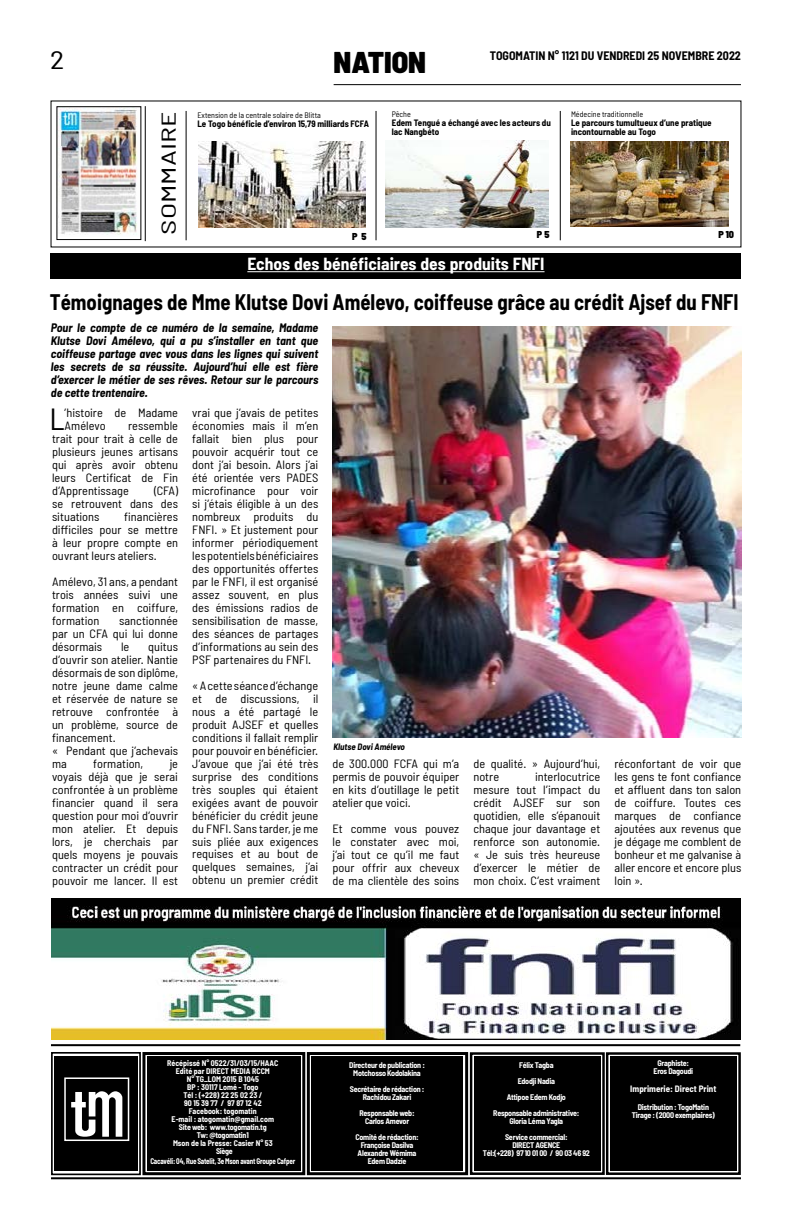
<style>
.page{position:relative;width:792px;height:1224px;background:#fff}
.page>*{position:absolute;margin:0;border:0;box-sizing:border-box;transform-origin:0 0}
.t1{font:semi-condensed 30.6px "Barlow";color:#000}
.t2{font:900 semi-condensed 30px "Barlow";color:#000}
.t3{font:semi-condensed 25.1px "Barlow";color:#000;scale:1.2 1}
.t4{font:700 semi-condensed 22px "Barlow";color:#000;scale:.94 1}
.t5{font:semi-condensed 20px "Barlow";color:#000;scale:1.5 1}
.t6{font:700 semi-condensed 17.2px "Barlow";color:#fff}
.t7{font:semi-condensed 12px/13px "Barlow";color:#000;text-align:justify}
.t8{font:italic 700 semi-condensed 12px/13px "Barlow";color:#000;text-align:justify}
.t9{font:700 semi-condensed 12px "Barlow";color:#000}
.t10{font:700 semi-condensed 12px "Barlow";color:#fff}
.t11{font:900 semi-condensed 10px "Barlow";color:#000}
.t12{font:700 semi-condensed 9px/9px "Barlow";color:#000}
.t13{font:700 semi-condensed 9px "Barlow";color:#fff}
.t14{font:italic 700 semi-condensed 9px "Barlow";color:#000}
.t15{font:700 semi-condensed 8px/8px "Barlow";letter-spacing:-.03em;color:#fff;text-align:center}
.t16{font:700 semi-condensed 8px/8px "Barlow";color:#fff;text-align:center}
.t17{font:semi-condensed 8px "Barlow";color:#000}
.t18{font:700 semi-condensed 8px "Barlow";letter-spacing:-.03em;color:#fff;scale:.89 1}
</style>
<div class="page">
<hr style="left:334px;top:84px;width:407px;height:1px;background:#000">
<hr style="left:145px;top:106px;width:1px;height:135px;background:#000">
<hr style="left:51px;top:1177px;width:690px;height:2px;background:#000">
<hr style="left:51px;top:1044px;width:689px;height:2px;background:#000">
<div style="left:147px;top:1056px;width:153px;height:115px;background:#000"></div>
<div style="left:142px;top:1052px;width:163px;height:123px;border:3px solid #000"></div>
<div style="left:54px;top:1056px;width:84px;height:115px;background:#000"></div>
<div style="left:51px;top:1052px;width:90px;height:123px;border:2px solid #000"></div>
<div style="left:311px;top:1056px;width:152px;height:115px;background:#000"></div>
<div style="left:307px;top:1052px;width:161px;height:123px;border:3px solid #000"></div>
<div style="left:474px;top:1056px;width:127px;height:115px;background:#000"></div>
<div style="left:470px;top:1052px;width:135px;height:123px;border:2px solid #000"></div>
<div style="left:610px;top:1056px;width:127px;height:115px;background:#000"></div>
<div style="left:606px;top:1052px;width:135px;height:123px;border:2px solid #000"></div>
<div style="left:64px;top:1077px;width:65px;height:64px;border:2px solid #fff"></div>
<svg style="left:71px;top:1091px;width:51px;height:46px"></svg>
<hr style="left:186px;top:111px;width:1px;height:129px;background:#000">
<hr style="left:376px;top:111px;width:1px;height:129px;background:#000">
<hr style="left:560px;top:111px;width:1px;height:129px;background:#000">
<img style="left:59px;top:109px;width:79px;height:126px">
<svg style="left:61px;top:132px;width:17px;height:14px"></svg>
<div style="left:50px;top:253px;width:691px;height:26px;background:#000"></div>
<hr style="left:247px;top:271px;width:298px;height:1px;background:#fff">
<img style="left:51px;top:898px;width:690px;height:142px">
<img style="left:333px;top:326px;width:408px;height:412px">
<img style="left:570px;top:141px;width:159px;height:85px">
<img style="left:385px;top:141px;width:163px;height:87px">
<img style="left:199px;top:141px;width:166px;height:86px">
<h3 class="t3" style="left:50px;top:45px;width:13px">2</h3>
<h3 class="t5" style="left:156px;top:235px;width:83px;rotate:-90deg">SOMMAIRE</h3>
<h2 class="t2" style="left:334px;top:43px;width:94px">NATION</h2>
<p class="t9" style="left:490px;top:48px;width:252px">TOGOMATIN N° 1121 DU VENDREDI 25 NOVEMBRE 2022</p>
<p class="t17" style="left:197px;top:110px;width:125px">Extension de la centrale solaire de Blitta</p>
<p class="t12" style="left:197px;top:119px;width:173px">Le Togo bénéficie d’environ 15,79 milliards FCFA</p>
<p class="t17" style="left:392px;top:109px;width:21px">Pêche</p>
<p class="t12" style="left:392px;top:118px;width:161px">Edem Tengué a échangé avec les acteurs du lac Nangbéto</p>
<p class="t17" style="left:571px;top:109px;width:74px">Médecine traditionnelle</p>
<p class="t12" style="left:571px;top:118px;width:142px">Le parcours tumultueux d’une pratique incontournable au Togo</p>
<p class="t11" style="left:352px;top:230px;width:16px">P 5</p>
<p class="t11" style="left:537px;top:228px;width:14px">P 5</p>
<p class="t10" style="left:296px;top:252px;width:209px">Echos des Bénéficiaires des produits FNFI</p>
<h3 class="t6" style="left:247px;top:254px;width:299px">Echos des bénéficiaires des produits FNFI</h3>
<p class="t11" style="left:718px;top:229px;width:17px">P 10</p>
<h3 class="t4" style="left:50px;top:289px;width:734px">Témoignages de Mme Klutse Dovi Amélevo, coiffeuse grâce au crédit Ajsef du FNFI</h3>
<p class="t8" style="left:51px;top:320px;width:269px">Pour le compte de ce numéro de la semaine, Madame Klutse Dovi Amélevo, qui a pu s’installer en tant que coiffeuse partage avec vous dans les lignes qui suivent les secrets de sa réussite. Aujourd’hui elle est fière d’exercer le métier de ses rêves. Retour sur le parcours de cette trentenaire.</p>
<h1 class="t1" style="left:49px;top:400px;width:17px">L</h1>
<p class="t7" style="left:65px;top:406px;width:115px">’histoire de Madame<br>Amélevo</p>
<p class="t7" style="left:52px;top:419px;width:128px;text-indent:76px">ressemble trait pour trait à celle de plusieurs jeunes artisans qui après avoir obtenu leurs Certificat de Fin d’Apprentissage</p>
<p class="t7" style="left:52px;top:484px;width:128px;text-indent:102px">(CFA) se retrouvent dans des situations</p>
<p class="t7" style="left:52px;top:510px;width:128px;text-indent:72px">financières difficiles pour se mettre à leur propre compte en ouvrant leurs ateliers.</p>
<p class="t7" style="left:52px;top:575px;width:128px">Amélevo, 31 ans, a pendant trois années suivi une formation en coiffure, formation</p>
<p class="t7" style="left:52px;top:614px;width:128px;text-indent:67px">sanctionnée par un CFA qui lui donne désormais</p>
<p class="t7" style="left:52px;top:640px;width:128px;text-align:left;text-indent:96px">quitus d’ouvrir son atelier. Nantie désormais de son diplôme, notre jeune dame calme et réservée de nature se retrouve confrontée à un problème, source de financement.<br>« Pendant que j’achevais ma</p>
<p class="t7" style="left:121px;top:640px;width:10px">le</p>
<p class="t7" style="left:93px;top:757px;width:52px">formation,</p>
<p class="t7" style="left:52px;top:757px;width:128px;text-indent:118px">je voyais déjà que je serai confrontée à un problème financier quand il sera question pour moi d’ouvrir mon atelier. Et depuis lors, je cherchais par quels moyens je pouvais contracter un crédit pour pouvoir me lancer. Il est</p>
<p class="t7" style="left:192px;top:406px;width:128px">vrai que j’avais de petites économies mais il m’en fallait bien plus pour pouvoir acquérir tout ce dont j’ai besoin. Alors j’ai été orientée vers PADES microfinance pour voir si j’étais éligible à un des nombreux produits du FNFI. » Et justement pour informer périodiquement les potentiels bénéficiaires des opportunités offertes par le FNFI, il est organisé assez souvent, en plus des émissions radios de sensibilisation de masse, des séances de partages d’informations au sein des PSF partenaires du FNFI.</p>
<p class="t7" style="left:192px;top:678px;width:128px">« A cette séance d’échange et de discussions, il nous a été partagé le produit AJSEF et quelles conditions il fallait remplir pour pouvoir en bénéficier.<br>J’avoue que j’ai été très surprise des conditions très souples qui étaient exigées avant de pouvoir bénéficier du crédit jeune du FNFI. Sans tarder, je me suis pliée aux exigences requises et au bout de quelques semaines, j’ai obtenu un premier crédit</p>
<p class="t14" style="left:333px;top:741px;width:73px">Klutse Dovi Amélevo</p>
<p class="t7" style="left:332px;top:757px;width:128px">de 300.000 FCFA qui m’a permis de pouvoir équiper en kits d’outillage le petit atelier que voici.</p>
<p class="t7" style="left:332px;top:822px;width:128px">Et comme vous pouvez le constater avec moi, j’ai tout ce qu’il me faut pour offrir aux cheveux de ma clientèle des soins</p>
<p class="t7" style="left:473px;top:757px;width:128px">de qualité. » Aujourd’hui, notre</p>
<p class="t7" style="left:473px;top:770px;width:128px;text-indent:62px">interlocutrice mesure tout l’impact du crédit AJSEF sur son quotidien, elle s’épanouit chaque jour davantage et renforce son autonomie. « Je suis très heureuse d’exercer le métier de mon choix. C’est vraiment</p>
<p class="t7" style="left:614px;top:756px;width:128px">réconfortant de voir que les gens te font confiance et affluent dans ton salon de coiffure. Toutes ces marques de confiance ajoutées aux revenus que je dégage me comblent de bonheur et me galvanise à aller encore et encore plus loin ».</p>
<p class="t16" style="left:167px;top:1059px;width:113px">Récépissé N° 0522/31/03/15/HAAC<br>Edité par DIRECT MEDIA RCCM<br>N° TG_LOM 2015 B 1045<br>BP : 30117 Lomé - Togo<br>Tél : (+228) 22 25 02 23 /<br>90 15 39 77 / 97 87 12 42<br>Facebook: togomatin<br>E-mail : atogomatin@gmail.com<br>Site web: www.togomatin.tg<br>Tw: @togomatin1<br>Mson de la Presse: Casier N° 53<br>Siège</p>
<p class="t18" style="left:150px;top:1157px;width:164px">Cacavéli: 04, Rue Satelit, 3e Mson avant Groupe Cafper</p>
<p class="t15" style="left:349px;top:1061px;width:77px">Directeur de publication :<br>Motchosso Kodolakina</p>
<p class="t15" style="left:350px;top:1085px;width:76px">Secrétaire de rédaction :<br>Rachidou Zakari</p>
<p class="t15" style="left:360px;top:1109px;width:57px">Responsable web:<br>Carlos Amevor</p>
<p class="t15" style="left:356px;top:1133px;width:65px">Comité de rédaction:<br>Françoise Dasilva<br>Alexandre Wémima<br>Edem Dadzie</p>
<p class="t15" style="left:493px;top:1057px;width:88px;line-height:16px">Félix Tagba<br>Edodji Nadia<br>Attipoe Edem Kodjo<br>Responsable administrative:</p>
<p class="t15" style="left:505px;top:1113px;width:64px;line-height:16px">Gloria Léma Yagla<br>Service commercial:</p>
<p class="t15" style="left:483px;top:1141px;width:109px">DIRECT AGENCE<br>Tél:(+228) 97 10 01 00 / 90 03 46 92</p>
<p class="t15" style="left:654px;top:1059px;width:41px">Graphiste:<br>Eros Dagoudi</p>
<p class="t13" style="left:630px;top:1083px;width:88px">Imprimerie: Direct Print</p>
<p class="t15" style="left:632px;top:1103px;width:84px">Distribution : TogoMatin<br>Tirage : (2000 exemplaires)</p>
</div>
